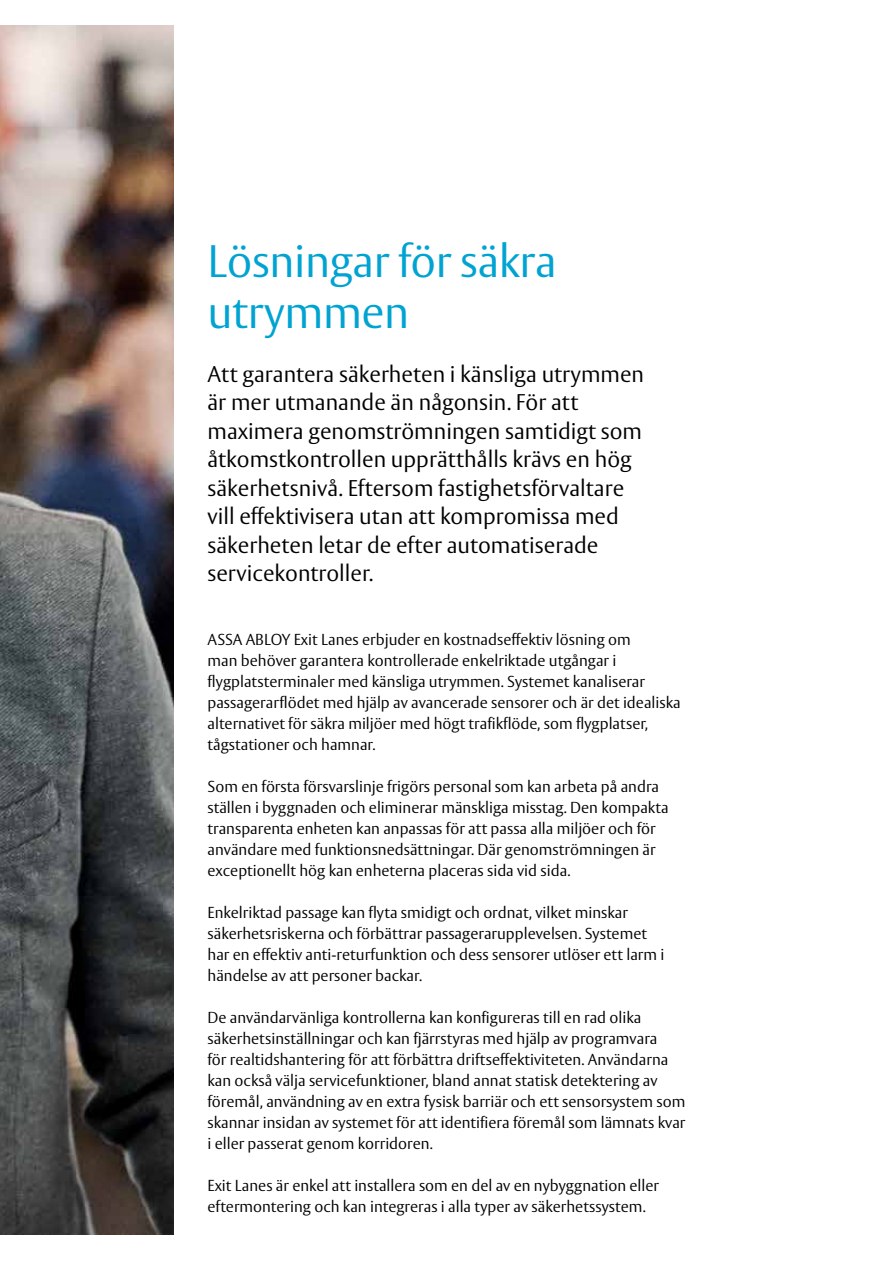
<style>
.page{position:relative;width:893px;height:1263px;background:#fff}
.page>*{position:absolute;margin:0;border:0;box-sizing:border-box;transform-origin:0 0}
.t1{font:300 45px/51px "ASSA Vesta";letter-spacing:-.01em;color:#00a3d1}
.t2{font:300 22.5px/28.5px "ASSA Vesta";color:#000}
.t3{font:300 15.75px/21px "ASSA Vesta";color:#000}
</style>
<div class="page">
<img style="left:0;top:25px;width:173px;height:1209px">
<h1 class="t1" style="left:207px;top:237px;width:351px">Lösningar för säkra utrymmen</h1>
<p class="t2" style="left:207px;top:360px;width:438px">Att garantera säkerheten i känsliga utrymmen är mer utmanande än någonsin. För att maximera genomströmningen samtidigt som åtkomstkontrollen upprätthålls krävs en hög säkerhetsnivå. Eftersom fastighetsförvaltare vill effektivisera utan att kompromissa med säkerheten letar de efter automatiserade servicekontroller.</p>
<p class="t3" style="left:207px;top:629px;width:475px">ASSA ABLOY Exit Lanes erbjuder en kostnadseffektiv lösning om<br>man behöver garantera kontrollerade enkelriktade utgångar i flygplatsterminaler med känsliga utrymmen. Systemet kanaliserar passagerarflödet med hjälp av avancerade sensorer och är det idealiska alternativet för säkra miljöer med högt trafikflöde, som flygplatser, tågstationer och hamnar.</p>
<p class="t3" style="left:207px;top:776px;width:463px">Som en första försvarslinje frigörs personal som kan arbeta på andra ställen i byggnaden och eliminerar mänskliga misstag. Den kompakta transparenta enheten kan anpassas för att passa alla miljöer och för användare med funktionsnedsättningar. Där genomströmningen är exceptionellt hög kan enheterna placeras sida vid sida.</p>
<p class="t3" style="left:207px;top:902px;width:458px">Enkelriktad passage kan flyta smidigt och ordnat, vilket minskar säkerhetsriskerna och förbättrar passagerarupplevelsen. Systemet har en effektiv anti-returfunktion och dess sensorer utlöser ett larm i händelse av att personer backar.</p>
<p class="t3" style="left:207px;top:1007px;width:479px">De användarvänliga kontrollerna kan konfigureras till en rad olika säkerhetsinställningar och kan fjärrstyras med hjälp av programvara<br>för realtidshantering för att förbättra driftseffektiviteten. Användarna kan också välja servicefunktioner, bland annat statisk detektering av föremål, användning av en extra fysisk barriär och ett sensorsystem som skannar insidan av systemet för att identifiera föremål som lämnats kvar i eller passerat genom korridoren.</p>
<p class="t3" style="left:207px;top:1175px;width:453px">Exit Lanes är enkel att installera som en del av en nybyggnation eller eftermontering och kan integreras i alla typer av säkerhetssystem.</p>
</div>
